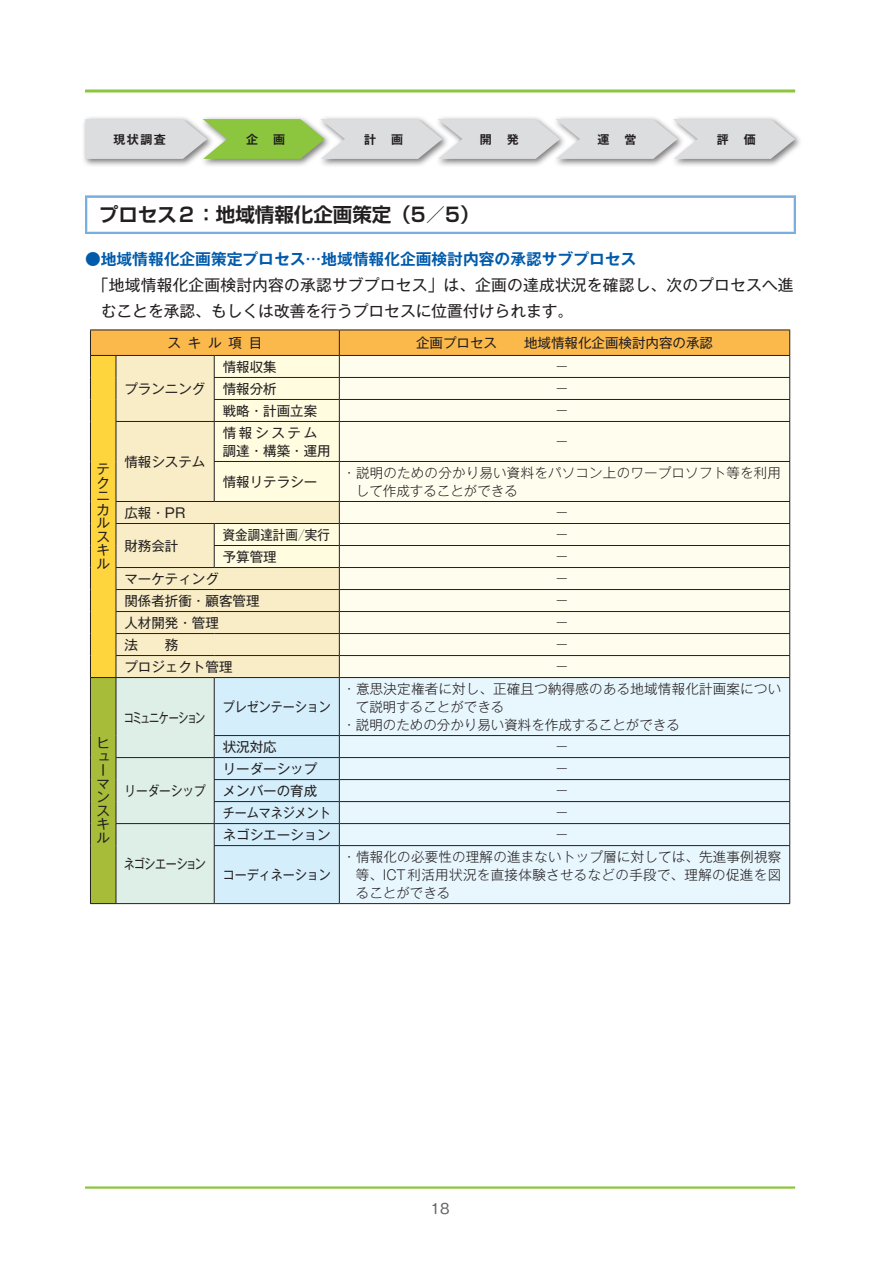
<style>
.page{position:relative;width:893px;height:1263px;background:#fff}
.page>*{position:absolute;margin:0;border:0;box-sizing:border-box;transform-origin:0 0}
.小見出し{font:700 19.5px "Shin Go Pr 5 De";color:#231f20}
.現状調査プロセス_本文{font:15.75px/26.2px "Gothic MB101 Pr 5";letter-spacing:.01em;color:#231f20}
.現状調査プロセス_見出し{font:700 15.75px "Gothic MB101 Pr 5 De";color:#015aaa}
.t1{font:500 15px "Gothic BBB Pr 5";color:#636366}
.表下{font:300 13.5px/18px "Gothic MB101 Pr 5";letter-spacing:.015em;color:#231f20}
.表_ジャス{font:13.5px/13.5px "Gothic MB101 Pr 5";color:#231f20;text-align:justify}
.表_ジャス-2{font:13.5px "Gothic MB101 Pr 5";color:#231f20;scale:.89 1}
.表_ジャス-3{font:13.5px "Gothic MB101 Pr 5";color:#231f20;scale:.93 1}
.表_ジャス-4{font:13.5px "Gothic MB101 Pr 5";letter-spacing:-.125em;color:#231f20;scale:.75 1}
.表_ジャス-5{font:13.5px "Gothic MB101 Pr 5";letter-spacing:-.07em;color:#231f20;scale:.82 1}
.表_ジャス-6{font:13.5px "Gothic MB101 Pr 5";color:#231f20;scale:.86 1}
.t2{font:700 12px "Gothic MB101 Pr 5 De";color:#231f20}
</style>
<div class="page">
<hr style="left:85px;top:196px;width:711px;height:2px;background:#79aede">
<hr style="left:85px;top:198px;width:2px;height:34px;background:#79aede">
<hr style="left:794px;top:198px;width:2px;height:34px;background:#79aede">
<hr style="left:85px;top:232px;width:711px;height:2px;background:#79aede">
<div style="left:81px;top:115px;width:133px;height:52px;background:#231f20;opacity:.6"></div>
<div style="left:198px;top:115px;width:133px;height:52px;background:#231f20;opacity:.6"></div>
<div style="left:316px;top:115px;width:133px;height:52px;background:#231f20;opacity:.6"></div>
<div style="left:669px;top:115px;width:133px;height:52px;background:#231f20;opacity:.6"></div>
<div style="left:434px;top:115px;width:132px;height:52px;background:#231f20;opacity:.6"></div>
<div style="left:551px;top:115px;width:133px;height:52px;background:#231f20;opacity:.6"></div>
<svg style="left:85px;top:119px;width:710px;height:40px;background:#d1dac9"></svg>
<svg style="left:90px;top:330px;width:700px;height:574px;background:#eaecdf"></svg>
<hr style="left:339px;top:355px;width:451px;height:1px;background:#231f20">
<hr style="left:85px;top:89px;width:710px;height:3px;background:#8bc63e">
<hr style="left:85px;top:1186px;width:710px;height:3px;background:#8bc63e">
<p class="t2" style="left:113px;top:129px;width:54px">現状調査</p>
<p class="t2" style="left:246px;top:129px;width:40px">企　画</p>
<p class="t2" style="left:364px;top:129px;width:41px">計　画</p>
<p class="t2" style="left:480px;top:129px;width:40px">開　発</p>
<p class="t2" style="left:598px;top:129px;width:40px">運　営</p>
<p class="t2" style="left:717px;top:129px;width:40px">評　価</p>
<p class="小見出し" style="left:99px;top:199px;width:382px">プロセス２：地域情報化企画策定（5／5）</p>
<p class="現状調査プロセス_見出し" style="left:85px;top:245px;width:553px">●地域情報化企画策定プロセス…地域情報化企画検討内容の承認サブプロセス</p>
<p class="現状調査プロセス_本文" style="left:101px;top:270px;width:694px;text-indent:-8px">「地域情報化企画検討内容の承認サブプロセス」は、企画の達成状況を確認し、次のプロセスへ進むことを承認、もしくは改善を行うプロセスに位置付けられます。</p>
<p class="表_ジャス" style="left:168px;top:335px;width:96px">スキル項目</p>
<p class="表_ジャス" style="left:416px;top:335px;width:298px">企画プロセス　　地域情報化企画検討内容の承認</p>
<p class="表_ジャス" style="left:96px;top:461px;width:15px">テクニカルスキル</p>
<p class="表_ジャス" style="left:96px;top:735px;width:15px;text-align:left">ヒューマンスキル</p>
<p class="表_ジャス" style="left:124px;top:381px;width:83px">プランニング</p>
<p class="表_ジャス" style="left:124px;top:454px;width:83px">情報システム</p>
<p class="表_ジャス" style="left:223px;top:359px;width:55px">情報収集</p>
<p class="表下" style="left:555px;top:356px;width:15px">－</p>
<p class="表_ジャス" style="left:223px;top:381px;width:55px">情報分析</p>
<p class="表下" style="left:555px;top:378px;width:15px">－</p>
<p class="表_ジャス" style="left:223px;top:403px;width:96px">戦略・計画立案</p>
<p class="表下" style="left:555px;top:400px;width:15px">－</p>
<p class="表_ジャス" style="left:223px;top:425px;width:96px">情報システム</p>
<p class="表_ジャス" style="left:223px;top:443px;width:109px">調達・構築・運用</p>
<p class="表下" style="left:555px;top:431px;width:15px">－</p>
<p class="表_ジャス" style="left:223px;top:474px;width:96px">情報リテラシー</p>
<p class="表下" style="left:356px;top:462px;width:427px;text-indent:-14px">・説明のための分かり易い資料をパソコン上のワープロソフト等を利用して作成することができる</p>
<p class="表_ジャス" style="left:124px;top:505px;width:62px">広報・PR</p>
<p class="表下" style="left:555px;top:502px;width:15px">－</p>
<p class="表_ジャス" style="left:124px;top:538px;width:55px">財務会計</p>
<p class="表_ジャス-3" style="left:223px;top:523px;width:117px">資金調達計画／実行</p>
<p class="表下" style="left:555px;top:524px;width:15px">－</p>
<p class="表_ジャス" style="left:223px;top:549px;width:55px">予算管理</p>
<p class="表下" style="left:555px;top:546px;width:15px">－</p>
<p class="表_ジャス" style="left:124px;top:571px;width:96px">マーケティング</p>
<p class="表下" style="left:555px;top:568px;width:15px">－</p>
<p class="表_ジャス" style="left:124px;top:593px;width:137px">関係者折衝・顧客管理</p>
<p class="表下" style="left:555px;top:590px;width:15px">－</p>
<p class="表_ジャス" style="left:124px;top:615px;width:96px">人材開発・管理</p>
<p class="表下" style="left:555px;top:612px;width:15px">－</p>
<p class="表_ジャス" style="left:124px;top:637px;width:55px">法　　務</p>
<p class="表下" style="left:555px;top:634px;width:15px">－</p>
<p class="表_ジャス" style="left:124px;top:659px;width:110px">プロジェクト管理</p>
<p class="表下" style="left:555px;top:656px;width:15px">－</p>
<p class="表_ジャス-4" style="left:124px;top:706px;width:110px">コミュニケーション</p>
<p class="表_ジャス-6" style="left:124px;top:779px;width:96px">リーダーシップ</p>
<p class="表_ジャス-5" style="left:124px;top:852px;width:101px">ネゴシエーション</p>
<p class="表_ジャス-2" style="left:223px;top:695px;width:123px">プレゼンテーション</p>
<p class="表下" style="left:356px;top:678px;width:427px;text-indent:-14px">・意思決定権者に対し、正確且つ納得感のある地域情報化計画案について説明することができる</p>
<p class="表下" style="left:342px;top:714px;width:339px">・説明のための分かり易い資料を作成することができる</p>
<p class="表_ジャス" style="left:223px;top:739px;width:55px">状況対応</p>
<p class="表下" style="left:555px;top:736px;width:15px">－</p>
<p class="表_ジャス" style="left:223px;top:761px;width:96px">リーダーシップ</p>
<p class="表下" style="left:555px;top:758px;width:15px">－</p>
<p class="表_ジャス" style="left:223px;top:783px;width:96px">メンバーの育成</p>
<p class="表下" style="left:555px;top:780px;width:15px">－</p>
<p class="表_ジャス-2" style="left:223px;top:801px;width:123px">チームマネジメント</p>
<p class="表下" style="left:555px;top:802px;width:15px">－</p>
<p class="表_ジャス" style="left:223px;top:827px;width:109px">ネゴシエーション</p>
<p class="表下" style="left:555px;top:824px;width:15px">－</p>
<p class="表_ジャス-2" style="left:223px;top:863px;width:123px">コーディネーション</p>
<p class="表下" style="left:356px;top:846px;width:427px;text-align:justify;text-indent:-14px">・情報化の必要性の理解の進まないトップ層に対しては、先進事例視察等、ICT利活用状況を直接体験させるなどの手段で、理解の促進を図ることができる</p>
<p class="t1" style="left:431px;top:1196px;width:20px">18</p>
</div>
